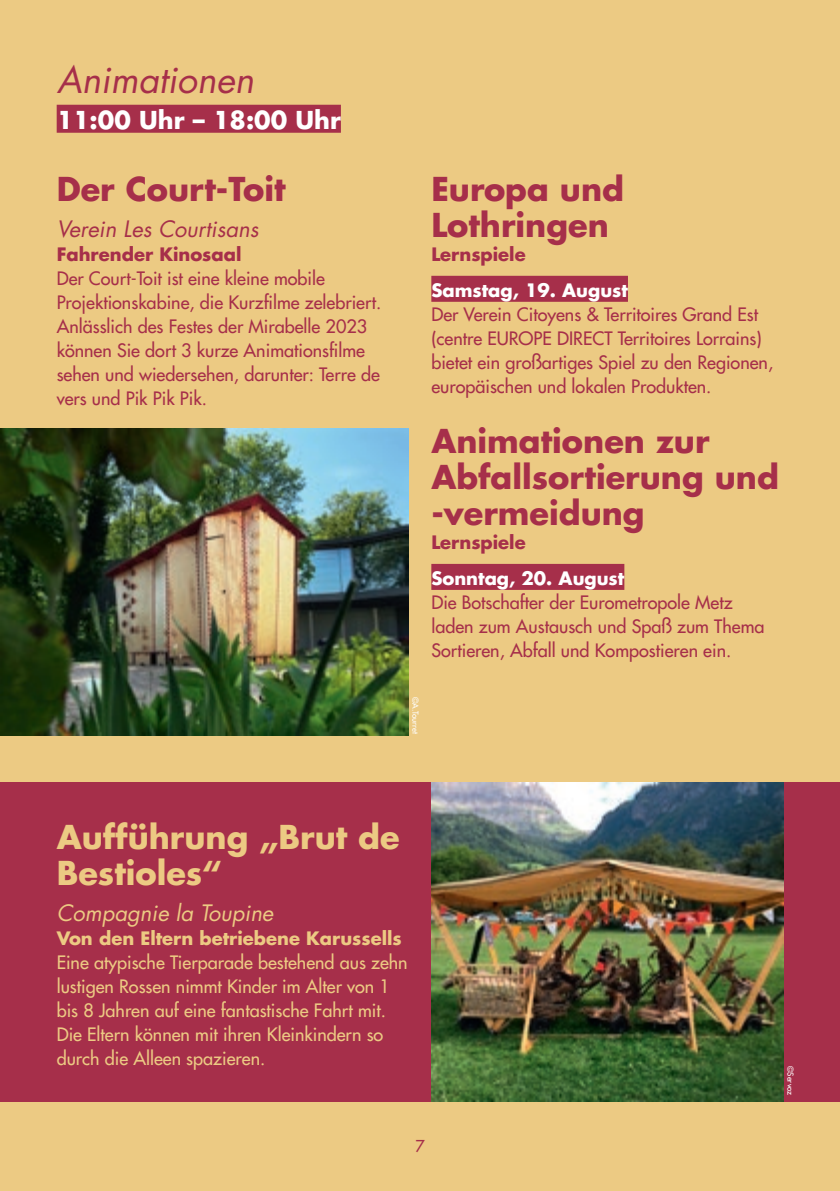
<style>
.page{position:relative;width:840px;height:1191px;background:#fff}
.page>*{position:absolute;margin:0;border:0;box-sizing:border-box;transform-origin:0 0}
.t1{font:italic 36px "Futura LT";color:#a62f4a}
.t2{font:700 32px/36px "Futura LT";color:#a62f4a}
.t3{font:700 32px/36px "Futura LT";color:#ecca83}
.date___horaire{font:700 24px "Futura LT";color:#fff}
.t4{font:italic 22px "Futura LT";color:#a62f4a}
.t5{font:italic 22px "Futura LT";color:#ecca83}
.texte_courant{font:18px/24px "Futura LT";color:#a62f4a}
.texte_courant-2{font:18px/24px "Futura LT";color:#ecca83}
.texte_courant-3{font:700 18px "Futura LT";color:#a62f4a}
.date___horaire-2{font:700 18px "Futura LT";color:#fff}
.texte_courant-4{font:700 18px "Futura LT";color:#ecca83}
.t6{font:16px "Futura LT";color:#a62f4a}
.copyright{font:8px "Futura LT";color:#fff}
</style>
<div class="page">
<div style="left:0;top:0;width:839px;height:1191px;background:#ecca83"></div>
<div style="left:0;top:782px;width:839px;height:319px;background:#a62f4a"></div>
<div style="left:57px;top:105px;width:284px;height:28px;background:#a62f4a"></div>
<div style="left:431px;top:276px;width:196px;height:26px;background:#a62f4a"></div>
<div style="left:431px;top:564px;width:193px;height:26px;background:#a62f4a"></div>
<img style="left:0;top:429px;width:408px;height:306px">
<img style="left:431px;top:782px;width:351px;height:319px">
<p class="t1" style="left:57px;top:56px;width:199px">Animationen</p>
<p class="date___horaire" style="left:57px;top:104px;width:285px">11:00 Uhr – 18:00 Uhr</p>
<p class="t2" style="left:57px;top:170px;width:230px">Der Court-Toit</p>
<p class="t4" style="left:57px;top:215px;width:203px">Verein Les Courtisans</p>
<p class="texte_courant-3" style="left:57px;top:242px;width:186px">Fahrender Kinosaal</p>
<p class="texte_courant" style="left:57px;top:266px;width:326px">Der Court-Toit ist eine kleine mobile Projektionskabine, die Kurzfilme zelebriert.<br>Anlässlich des Festes der Mirabelle 2023 können Sie dort 3 kurze Animationsfilme sehen und wiedersehen, darunter: Terre de vers und Pik Pik Pik.</p>
<p class="t2" style="left:431px;top:170px;width:194px">Europa und<br>Lothringen</p>
<p class="texte_courant-3" style="left:431px;top:242px;width:96px">Lernspiele</p>
<p class="date___horaire-2" style="left:431px;top:278px;width:198px">Samstag, 19. August</p>
<p class="texte_courant" style="left:431px;top:302px;width:343px">Der Verein Citoyens &amp; Territoires Grand Est (centre EUROPE DIRECT Territoires Lorrains) bietet ein großartiges Spiel zu den Regionen, europäischen und lokalen Produkten.</p>
<p class="t2" style="left:431px;top:422px;width:349px">Animationen zur<br>Abfallsortierung und -vermeidung</p>
<p class="texte_courant-3" style="left:431px;top:530px;width:96px">Lernspiele</p>
<p class="date___horaire-2" style="left:431px;top:566px;width:194px">Sonntag, 20. August</p>
<p class="texte_courant" style="left:431px;top:590px;width:334px">Die Botschafter der Eurometropole Metz laden zum Austausch und Spaß zum Thema<br>Sortieren, Abfall und Kompostieren ein.</p>
<p class="copyright" style="left:420px;top:696px;width:39px;rotate:90deg">©A.Tourret</p>
<p class="t3" style="left:57px;top:818px;width:344px">Aufführung „Brut de<br>Bestioles“</p>
<p class="t5" style="left:57px;top:899px;width:218px">Compagnie la Toupine</p>
<p class="texte_courant-4" style="left:57px;top:926px;width:346px">Von den Eltern betriebene Karussells</p>
<p class="texte_courant-2" style="left:57px;top:950px;width:352px">Eine atypische Tierparade bestehend aus zehn lustigen Rossen nimmt Kinder im Alter von 1 bis 8 Jahren auf eine fantastische Fahrt mit.<br>Die Eltern können mit ihren Kleinkindern so durch die Alleen spazieren.</p>
<p class="t6" style="left:415px;top:1135px;width:11px">7</p>
<p class="copyright" style="left:795px;top:1065px;width:31px;rotate:90deg">©Servoz</p>
</div>
